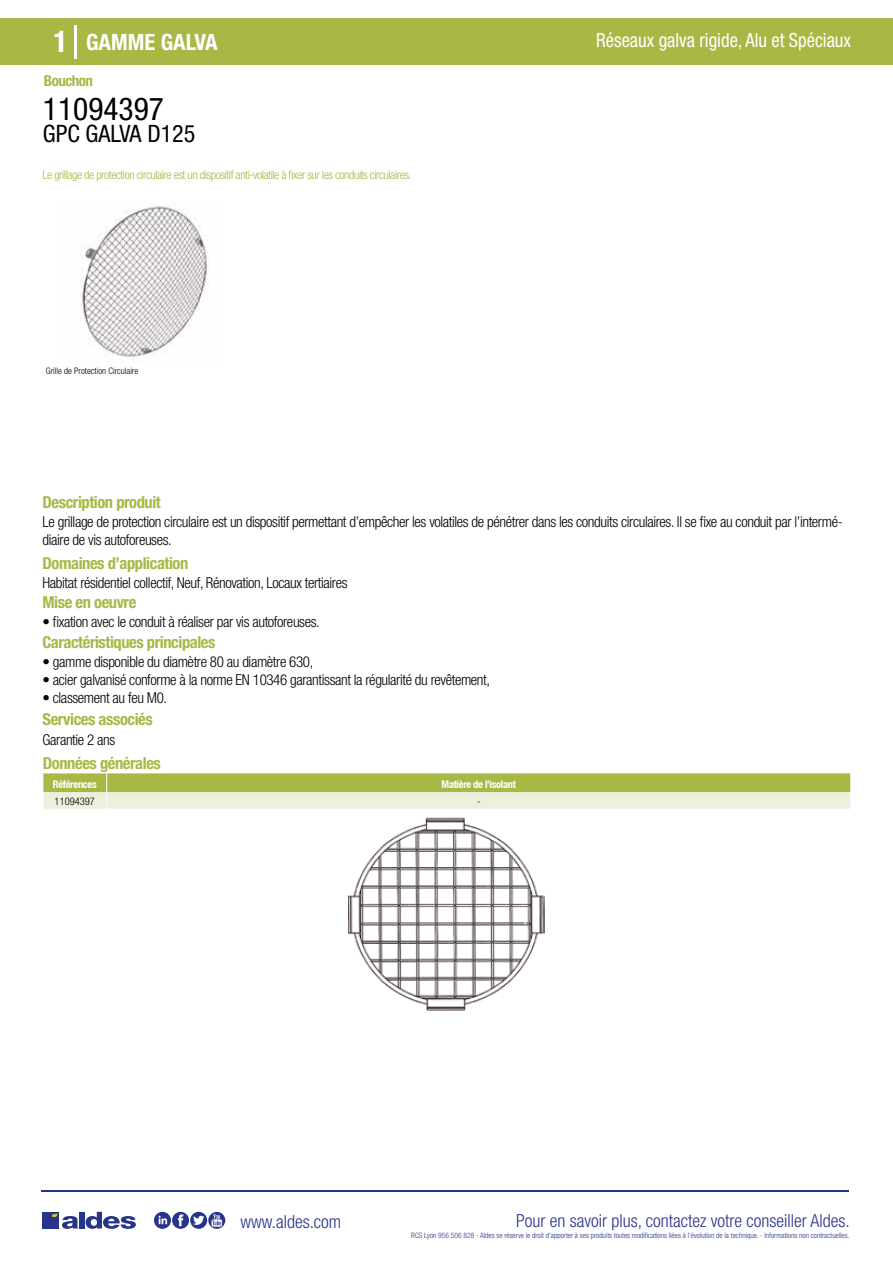
<style>
.page{position:relative;width:893px;height:1263px;background:#fff}
.page>*{position:absolute;margin:0;border:0;box-sizing:border-box;transform-origin:0 0}
.t1{font:condensed 31.5px "Helvetica Neue LT Std";color:#000}
.t2{font:condensed 24px "Helvetica Neue LT Std";color:#000}
.t3{font:700 condensed 22.5px "Helvetica Neue LT Std";color:#fff}
.t4{font:condensed 19.5px "Helvetica Neue LT Std";color:#fff;scale:.95 1}
.t5{font:300 condensed 18px "Helvetica Neue";color:#28348b}
.t6{font:700 condensed 16.5px "Helvetica Neue LT Std";letter-spacing:-.025em;color:#a9b745}
.t7{font:300 condensed 15px/18px "Helvetica Neue LT Std";letter-spacing:-.025em;color:#000}
.t8{font:700 condensed 15px "Helvetica Neue LT Std";letter-spacing:-.035em;color:#a9b745}
.t9{font:300 condensed 12px "Helvetica Neue LT Std";letter-spacing:-.035em;color:#a9b745}
.t10{font:700 condensed 10.5px "Helvetica Neue";letter-spacing:-.03em;color:#fff}
.t11{font:300 condensed 10.5px "Helvetica Neue";color:#000}
.t12{font:300 condensed 9px "Helvetica Neue";color:#000}
.t13{font:300 condensed 7.5px "Helvetica Neue";color:#28348b}
.s1{font-size:30px}
</style>
<div class="page">
<div style="left:0;top:18px;width:893px;height:46px;background:#a9b745"></div>
<hr style="left:74px;top:25px;width:2px;height:33px;background:#fff">
<svg style="left:79px;top:206px;width:131px;height:151px"></svg>
<svg style="left:43px;top:773px;width:808px;height:36px;background:#cad28e"></svg>
<img style="left:349px;top:817px;width:195px;height:193px">
<hr style="left:41px;top:1190px;width:808px;height:1px;background:#28348b">
<svg style="left:154px;top:1212px;width:71px;height:17px"></svg>
<div style="left:42px;top:1212px;width:17px;height:16px;background:#28348b"></div>
<div style="left:79px;top:1212px;width:5px;height:16px;background:#28348b"></div>
<svg style="left:86px;top:1212px;width:50px;height:17px"></svg>
<svg style="left:52px;top:1213px;width:26px;height:16px"></svg>
<h3 class="t3" style="left:54px;top:28px;width:166px"><span class="s1">1</span> GAMME GALVA</h3>
<h3 class="t4" style="left:596px;top:29px;width:270px">Réseaux galva rigide, Alu et Spéciaux</h3>
<p class="t8" style="left:44px;top:71px;width:51px">Bouchon</p>
<h1 class="t1" style="left:43px;top:91px;width:122px">11094397</h1>
<h2 class="t2" style="left:43px;top:120px;width:154px">GPC GALVA D125</h2>
<p class="t9" style="left:43px;top:167px;width:370px">Le grillage de protection circulaire est un dispositif anti-volatile à fixer sur les conduits circulaires.</p>
<p class="t12" style="left:46px;top:365px;width:94px">Grille de Protection Circulaire</p>
<p class="t6" style="left:43px;top:492px;width:120px">Description produit</p>
<p class="t7" style="left:43px;top:513px;width:802px">Le grillage de protection circulaire est un dispositif permettant d’empêcher les volatiles de pénétrer dans les conduits circulaires. Il se fixe au conduit par l’intermé&shy;diaire de vis autoforeuses.</p>
<p class="t7" style="left:43px;top:573px;width:307px">Habitat résidentiel collectif, Neuf, Rénovation, Locaux tertiaires</p>
<p class="t7" style="left:43px;top:613px;width:279px">• fixation avec le conduit à réaliser par vis autoforeuses.</p>
<p class="t6" style="left:43px;top:553px;width:147px">Domaines d’application</p>
<p class="t6" style="left:43px;top:592px;width:95px">Mise en oeuvre</p>
<p class="t6" style="left:43px;top:632px;width:174px">Caractéristiques principales</p>
<p class="t7" style="left:43px;top:652px;width:272px">• gamme disponible du diamètre 80 au diamètre 630,</p>
<p class="t7" style="left:43px;top:670px;width:449px">• acier galvanisé conforme à la norme EN 10346 garantissant la régularité du revêtement,</p>
<p class="t7" style="left:43px;top:688px;width:126px">• classement au feu M0.</p>
<p class="t6" style="left:43px;top:709px;width:112px">Services associés</p>
<p class="t7" style="left:43px;top:730px;width:74px">Garantie 2 ans</p>
<p class="t6" style="left:43px;top:753px;width:119px">Données générales</p>
<p class="t10" style="left:53px;top:778px;width:45px">Références</p>
<p class="t10" style="left:442px;top:778px;width:76px">Matière de l’isolant</p>
<p class="t11" style="left:55px;top:795px;width:42px">11094397</p>
<p class="t11" style="left:477px;top:795px;width:5px">-</p>
<p class="t5" style="left:240px;top:1211px;width:102px">www.aldes.com</p>
<p class="t5" style="left:516px;top:1211px;width:335px">Pour en savoir plus, contactez votre conseiller Aldes.</p>
<p class="t13" style="left:411px;top:1230px;width:440px">RCS Lyon 956 506 828 - Aldes se réserve le droit d’apporter à ses produits toutes modifications liées à l’évolution de la technique. - Informations non contractuelles.</p>
</div>
